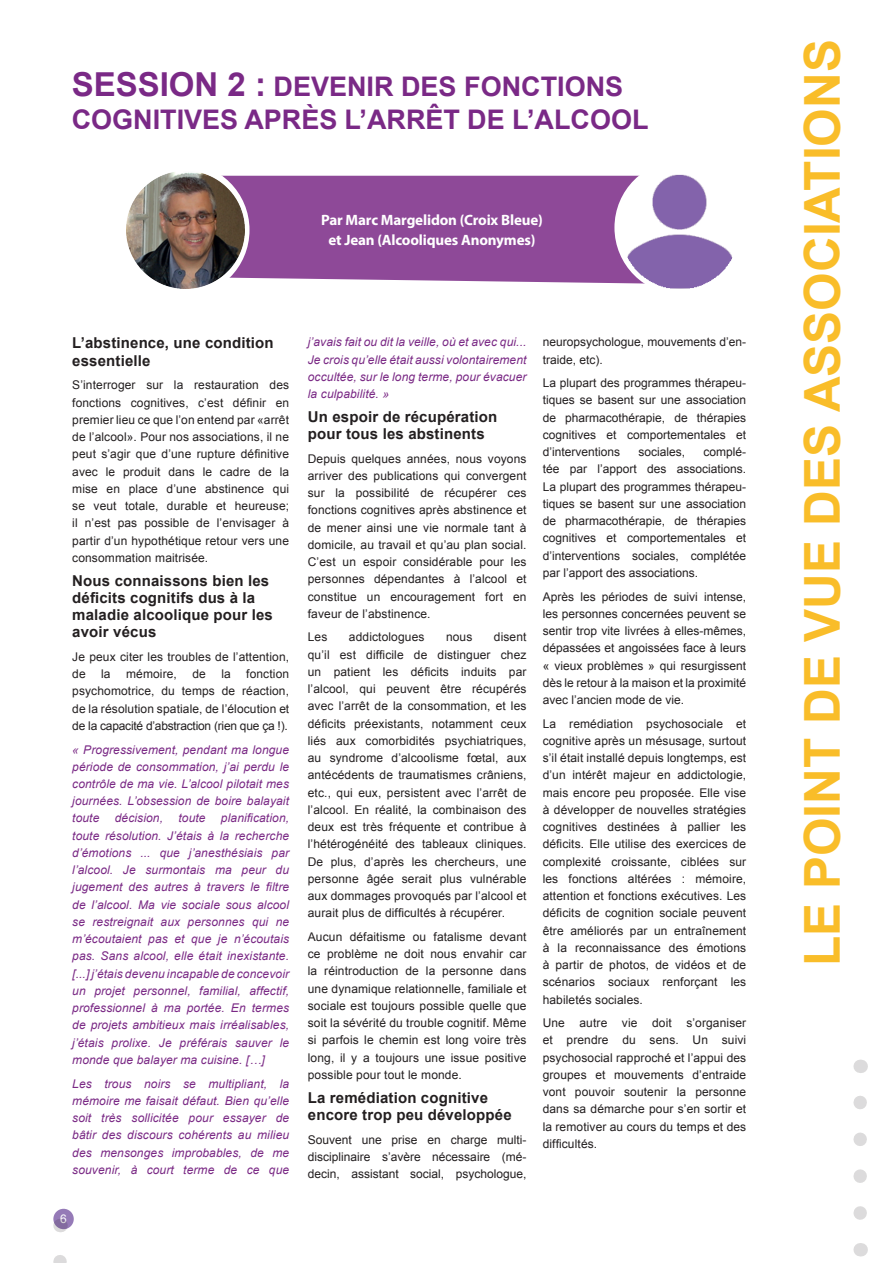
<style>
.page{position:relative;width:893px;height:1263px;background:#fff}
.page>*{position:absolute;margin:0;border:0;box-sizing:border-box;transform-origin:0 0}
.t1{font:700 49.5px "Arial";color:#f9bd29}
.t2{font:700 27px/32.4px "Arial";color:#7a2986}
.t3{font:700 15px/17.2px "Arial";letter-spacing:.01em;color:#231f20}
.t4{font:700 15px/20.5px "Myriad Pro";letter-spacing:-.01em;color:#fff;text-align:center}
.t5{font:12px/17.2px "Arial";letter-spacing:.01em;color:#231f20;text-align:justify}
.t6{font:italic 12px/17.2px "Arial";letter-spacing:.01em;color:#7a2985;text-align:justify}
.t7{font:12px "Arial";color:#fff}
.s1{font-size:33px}
</style>
<div class="page">
<svg style="left:53px;top:1209px;width:21px;height:20px"></svg>
<svg style="left:53px;top:1255px;width:14px;height:8px"></svg>
<svg style="left:60px;top:1219px;width:1px;height:13px"></svg>
<div style="left:244px;top:176px;width:377px;height:108px;background:#8e4998"></div>
<div style="left:614px;top:160px;width:135px;height:135px;border:8px solid #fff;border-radius:50%"></div>
<svg style="left:853px;top:1096px;width:14px;height:117px"></svg>
<svg style="left:860px;top:1243px;width:1px;height:13px"></svg>
<svg style="left:860px;top:1059px;width:1px;height:14px"></svg>
<div style="left:115px;top:163px;width:135px;height:134px;border:8px solid #fff;border-radius:50%"></div>
<img style="left:126px;top:171px;width:118px;height:118px">
<img style="left:621px;top:171px;width:118px;height:118px">
<h2 class="t2" style="left:72px;top:72px;width:578px"><span class="s1">SESSION 2 :</span> DEVENIR DES FONCTIONS<br>COGNITIVES APRÈS L’ARRÊT DE L’ALCOOL</h2>
<p class="t4" style="left:321px;top:209px;width:223px">Par Marc Margelidon (Croix Bleue) et Jean (Alcooliques Anonymes)</p>
<p class="t3" style="left:72px;top:335px;width:203px">L’abstinence, une condition essentielle</p>
<p class="t5" style="left:72px;top:377px;width:218px">S’interroger sur la restauration des fonctions cognitives, c’est définir en premier lieu ce que l’on entend par «arrêt de l’alcool». Pour nos associations, il ne peut s’agir que d’une rupture définitive avec le produit dans le cadre de la mise en place d’une abstinence qui se veut totale, durable et heureuse; il n’est pas possible de l’envisager à partir d’un hypothétique retour vers une consommation maitrisée.</p>
<p class="t3" style="left:72px;top:572px;width:202px">Nous connaissons bien les déficits cognitifs dus à la maladie alcoolique pour les avoir vécus</p>
<p class="t5" style="left:72px;top:648px;width:218px">Je peux citer les troubles de l’attention, de</p>
<p class="t5" style="left:72px;top:665px;width:218px;text-indent:174px">fonction psychomotrice, du temps de réaction, de la résolution spatiale, de l’élocution et de la capacité d’abstraction (rien que ça !).</p>
<p class="t6" style="left:72px;top:741px;width:218px">« Progressivement, pendant ma longue période de consommation, j’ai perdu le contrôle de ma vie. L’alcool pilotait mes journées. L’obsession de boire balayait toute</p>
<p class="t5" style="left:101px;top:665px;width:11px">la</p>
<p class="t5" style="left:126px;top:665px;width:52px">mémoire,</p>
<p class="t5" style="left:192px;top:665px;width:15px">de</p>
<p class="t5" style="left:221px;top:665px;width:11px">la</p>
<p class="t6" style="left:72px;top:810px;width:218px;text-indent:149px">planification, toute résolution. J’étais à la recherche d’émotions ... que j’anesthésiais par l’alcool. Je surmontais ma peur du jugement des autres à travers le filtre de l’alcool. Ma vie sociale sous alcool se restreignait aux personnes qui ne m’écoutaient pas et que je n’écoutais pas. Sans alcool, elle était inexistante. [...] j’étais devenu incapable de concevoir un projet personnel, familial, affectif, professionnel à ma portée. En termes de projets ambitieux mais irréalisables, j’étais prolixe. Je préférais sauver le monde que balayer ma cuisine. […]</p>
<p class="t6" style="left:72px;top:1075px;width:218px">Les trous noirs se multipliant, la mémoire me faisait défaut. Bien qu’elle soit très sollicitée pour essayer de bâtir des discours cohérents au milieu des mensonges improbables, de me souvenir, à court terme de ce que</p>
<p class="t6" style="left:115px;top:810px;width:50px">décision,</p>
<p class="t6" style="left:178px;top:810px;width:29px">toute</p>
<p class="t7" style="left:60px;top:1210px;width:8px">6</p>
<p class="t6" style="left:308px;top:334px;width:220px">j’avais fait ou dit la veille, où et avec qui...<br>Je crois qu’elle était aussi volontairement occultée, sur le long terme, pour évacuer la culpabilité. »</p>
<p class="t3" style="left:308px;top:408px;width:191px">Un espoir de récupération pour tous les abstinents</p>
<p class="t5" style="left:308px;top:450px;width:220px">Depuis quelques années, nous voyons arriver des publications qui convergent sur la possibilité de récupérer ces fonctions cognitives après abstinence et de mener ainsi une vie normale tant à domicile, au travail et qu’au plan social.<br>C’est un espoir considérable pour les personnes dépendantes à l’alcool et constitue un encouragement fort en faveur de l’abstinence.</p>
<p class="t5" style="left:308px;top:629px;width:21px">Les</p>
<p class="t5" style="left:349px;top:629px;width:77px">addictologues</p>
<p class="t5" style="left:446px;top:629px;width:28px">nous</p>
<p class="t5" style="left:308px;top:629px;width:220px;text-indent:186px">disent qu’il est difficile de distinguer chez un patient les déficits induits par l’alcool, qui peuvent être récupérés avec l’arrêt de la consommation, et les déficits préexistants, notamment ceux liés aux comorbidités psychiatriques, au syndrome d’alcoolisme fœtal, aux antécédents de traumatismes crâniens, etc., qui eux, persistent avec l’arrêt de l’alcool. En réalité, la combinaison des deux est très fréquente et contribue à l’hétérogénéité des tableaux cliniques.<br>De plus, d’après les chercheurs, une personne âgée serait plus vulnérable aux dommages provoqués par l’alcool et aurait plus de difficultés à récupérer.</p>
<p class="t5" style="left:308px;top:928px;width:220px">Aucun défaitisme ou fatalisme devant ce problème ne doit nous envahir car la réintroduction de la personne dans une dynamique relationnelle, familiale et sociale est toujours possible quelle que soit la sévérité du trouble cognitif. Même si parfois le chemin est long voire très long, il y a toujours une issue positive possible pour tout le monde.</p>
<p class="t3" style="left:308px;top:1089px;width:205px">La remédiation cognitive encore trop peu développée</p>
<p class="t5" style="left:308px;top:1131px;width:220px">Souvent une prise en charge multi&shy;disciplinaire s’avère nécessaire (mé&shy;decin, assistant social, psychologue,</p>
<p class="t5" style="left:543px;top:334px;width:205px">neuropsychologue, mouvements d’en&shy;traide, etc).</p>
<p class="t5" style="left:543px;top:374px;width:205px">La plupart des programmes thérapeu&shy;tiques se basent sur une association de pharmacothérapie, de thérapies cognitives et comportementales et d’interventions</p>
<p class="t5" style="left:543px;top:443px;width:205px;text-indent:161px">complé&shy;tée par l’apport des associations.<br>La plupart des programmes thérapeu&shy;tiques se basent sur une association de pharmacothérapie, de thérapies cognitives et comportementales et d’interventions sociales, complétée par l’apport des associations.</p>
<p class="t5" style="left:543px;top:588px;width:205px">Après les périodes de suivi intense, les personnes concernées peuvent se sentir trop vite livrées à elles-mêmes, dépassées et angoissées face à leurs « vieux problèmes » qui resurgissent dès le retour à la maison et la proximité avec l’ancien mode de vie.</p>
<p class="t5" style="left:543px;top:715px;width:205px">La remédiation psychosociale et cognitive après un mésusage, surtout s’il était installé depuis longtemps, est d’un intérêt majeur en addictologie, mais encore peu proposée. Elle vise à développer de nouvelles stratégies cognitives destinées à pallier les déficits. Elle utilise des exercices de complexité croissante, ciblées sur les fonctions altérées : mémoire, attention et fonctions exécutives. Les déficits de cognition sociale peuvent être améliorés par un entraînement à la reconnaissance des émotions à partir de photos, de vidéos et de scénarios sociaux renforçant les habiletés sociales.</p>
<p class="t5" style="left:543px;top:1014px;width:205px">Une autre vie doit s’organiser et prendre du sens. Un suivi psychosocial rapproché et l’appui des groupes et mouvements d’entraide vont pouvoir soutenir la personne dans sa démarche pour s’en sortir et la remotiver au cours du temps et des difficultés.</p>
<p class="t5" style="left:638px;top:443px;width:48px">sociales,</p>
<h1 class="t1" style="left:790px;top:966px;width:928px;rotate:-90deg">LE POINT DE VUE DES ASSOCIATIONS</h1>
</div>
